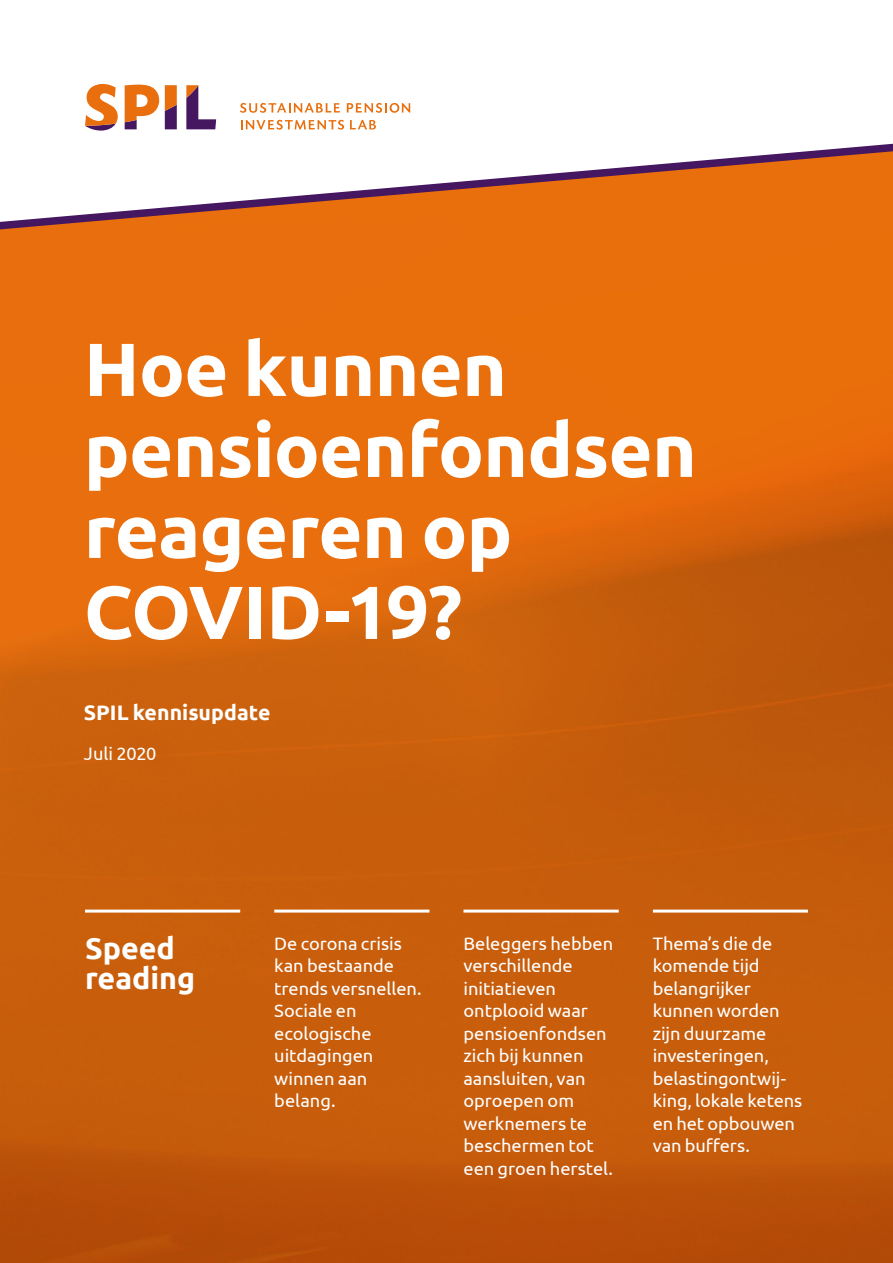
<style>
.page{position:relative;width:893px;height:1263px;background:#fff}
.page>*{position:absolute;margin:0;border:0;box-sizing:border-box;transform-origin:0 0}
.t1{font:700 75px/81px "Ubuntu";letter-spacing:-.01em;color:#fff}
.t2{font:700 30px/30px "Ubuntu";color:#fff}
.t3{font:700 21px "Ubuntu";color:#fff}
.t4{font:18px/22.5px "Ubuntu";letter-spacing:-.005em;color:#fff}
</style>
<div class="page">
<img style="left:0;top:253px;width:893px;height:1010px">
<svg style="left:85px;top:84px;width:33px;height:36px"></svg>
<svg style="left:186px;top:85px;width:30px;height:35px"></svg>
<svg style="left:125px;top:85px;width:34px;height:35px"></svg>
<svg style="left:165px;top:85px;width:12px;height:35px"></svg>
<svg style="left:240px;top:103px;width:100px;height:10px"></svg>
<svg style="left:347px;top:103px;width:63px;height:10px"></svg>
<svg style="left:0;top:120px;width:893px;height:133px"></svg>
<hr style="left:85px;top:909px;width:155px;height:3px;background:#fff">
<hr style="left:274px;top:909px;width:155px;height:3px;background:#fff">
<hr style="left:463px;top:909px;width:156px;height:3px;background:#fff">
<hr style="left:653px;top:909px;width:155px;height:3px;background:#fff">
<h1 class="t1" style="left:84px;top:328px;width:614px">Hoe kunnen pensioenfondsen reageren op<br>COVID-19?</h1>
<p class="t3" style="left:84px;top:700px;width:188px">SPIL kennisupdate</p>
<p class="t4" style="left:84px;top:742px;width:74px">Juli 2020</p>
<h2 class="t2" style="left:85px;top:933px;width:112px">Speed reading</h2>
<p class="t4" style="left:274px;top:932px;width:149px">De corona crisis kan bestaande trends versnellen.<br>Sociale en ecologische uitdagingen winnen aan belang.</p>
<p class="t4" style="left:463px;top:932px;width:151px">Beleggers hebben verschillende initiatieven ontplooid waar pensioenfondsen zich bij kunnen aansluiten, van oproepen om werknemers te beschermen tot een groen herstel.</p>
<p class="t4" style="left:653px;top:932px;width:151px">Thema’s die de komende tijd belangrijker kunnen worden zijn duurzame investeringen, belastingontwij&shy;king, lokale ketens en het opbouwen van buffers.</p>
</div>
